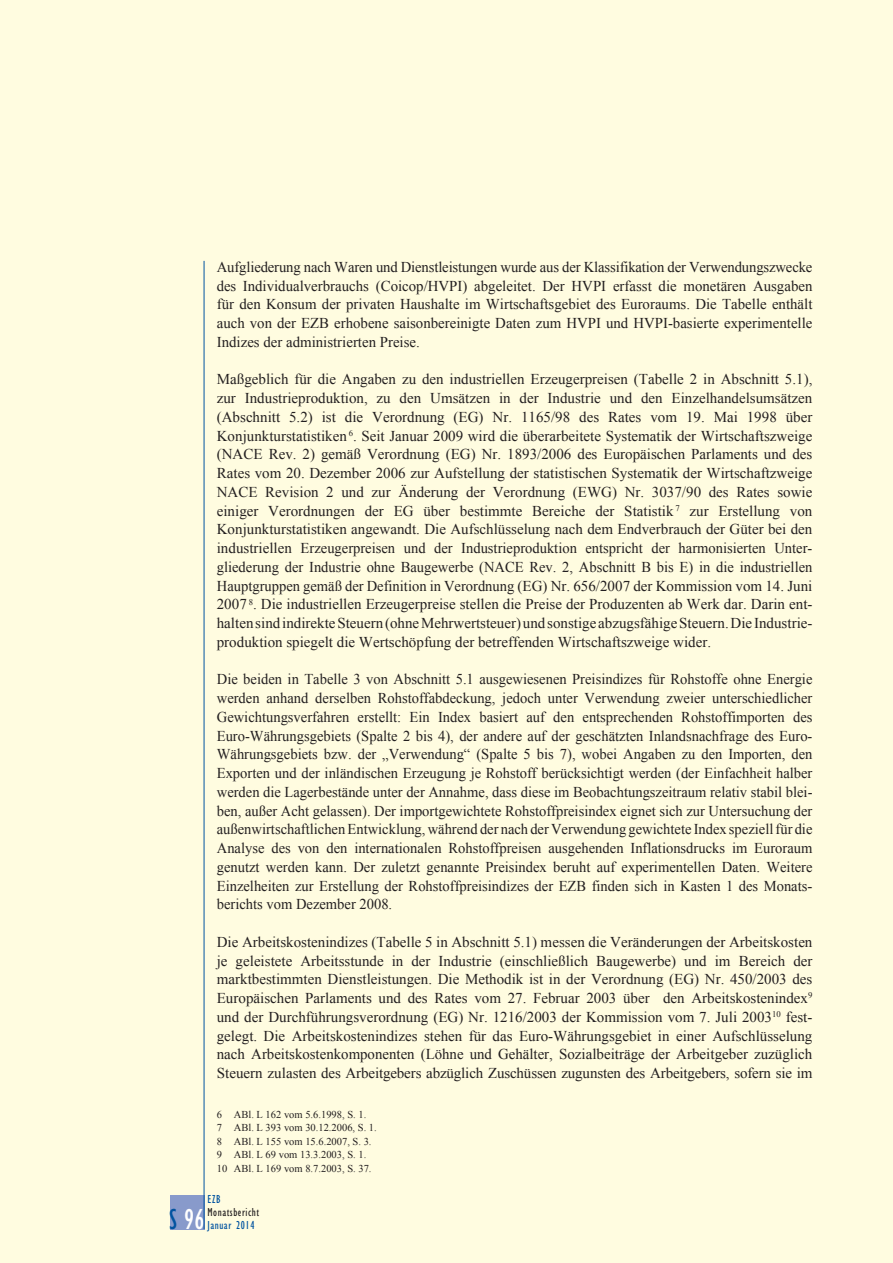
<style>
.page{position:relative;width:893px;height:1263px;background:#fff}
.page>*{position:absolute;margin:0;border:0;box-sizing:border-box;transform-origin:0 0}
.t1{font:condensed 30px "Gill Sans Myriad";color:#fff;scale:.95 1}
.t2{font:15px/18.8px "Times New Roman WGL";color:#231f20;text-align:justify}
.t3{font:condensed 12px "Gill Sans Myriad";letter-spacing:.05em;color:#0153a0;scale:.95 1}
.t4{font:condensed 12px "Gill Sans Myriad";letter-spacing:.05em;color:#231f20;scale:.95 1}
.t5{font:10.5px/13.5px "Times New Roman WGL";color:#231f20}
.s1{color:#0153a0}
</style>
<div class="page">
<div style="left:0;top:0;width:892px;height:1263px;background:#fffce0"></div>
<div style="left:170px;top:1195px;width:34px;height:34px;background:#889acb"></div>
<hr style="left:204px;top:261px;width:1px;height:968px;background:#0153a0">
<p class="t2" style="left:217px;top:259px;width:597px">Aufgliederung nach Waren und Dienst leistungen wurde aus der Klassifikation der Verwendungszwecke des Individualverbrauchs (Coicop/HVPI) abgeleitet. Der HVPI erfasst die monetären Ausgaben für den Konsum der pri vaten Haushalte im Wirtschaftsgebiet des Euro raums. Die Tabelle enthält auch von der EZB erhobene saisonbereinigte Daten zum HVPI und HVPI-basierte experimentelle Indizes der ad ministrierten Preise.</p>
<p class="t2" style="left:217px;top:372px;width:597px">Maßgeblich für die Angaben zu den industriellen Erzeugerpreisen (Tabelle 2 in Abschnitt 5.1), zur Industrieproduktion, zu den Umsätzen in der Industrie und den Einzelhandelsumsätzen (Abschnitt 5.2) ist die Ver ordnung (EG) Nr. 1165/98 des Rates vom 19. Mai 1998 über Konjunkturstatistiken <sup>6</sup>. Seit Januar 2009 wird die überarbeitete Systematik der Wirtschaftszweige (NACE Rev. 2) gemäß Verordnung (EG) Nr. 1893/2006 des Europäischen Parlaments und des Rates vom 20. Dezember 2006 zur Aufstellung der statisti schen Systematik der Wirtschaftzweige NACE Revision 2 und zur Änderung der Verordnung (EWG) Nr. 3037/90 des Rates sowie einiger Verordnungen der EG über bestimmte Bereiche der Statistik <sup>7</sup> zur Erstellung von Konjunkturstatistiken angewandt. Die Aufschlüsselung nach dem Endverbrauch der Güter bei den industriellen Erzeugerpreisen und der Industrieproduktion entspricht der harmonisierten Unter&shy;gliederung der Industrie ohne Baugewerbe (NACE Rev. 2, Abschnitt B bis E) in die industriellen Hauptgruppen ge mäß der Definition in Verord nung (EG) Nr. 656/2007 der Kommission vom 14. Juni 2007 <sup>8</sup>. Die industriellen Erzeuger preise stellen die Preise der Produzenten ab Werk dar. Darin ent&shy;halten sind indirekte Steuern (ohne Mehrwertsteuer) und sonstige abzugsfähige Steuern. Die Industrie&shy;produktion spiegelt die Wertschöpf ung der betreffenden Wirtschaftszweige wider.</p>
<p class="t2" style="left:217px;top:672px;width:597px">Die beiden in Tabelle 3 von Abschnitt 5.1 ausgewiesenen Preisindizes für Rohstoffe ohne Energie werden anhand derselben Rohstoffabdeckung, jedoch unter Verwendung zweier unterschied licher Gewichtungsverfahren erstellt: Ein Index basiert auf den entsprechenden Rohstoffimporten des Euro-Währungsgebiets (Spalte 2 bis 4), der andere auf der geschätzten Inlandsnachfrage des Euro-Währungsgebiets bzw. der „Verwendung“ (Spalte 5 bis 7), wobei Angaben zu den Importen, den Exporten und der inländischen Erzeugung je Rohstoff berücksichtigt werden (der Einfachheit halber werden die Lagerbestände unter der Annahme, dass diese im Beobachtungszeitraum relativ stabil blei&shy;ben, außer Acht gelassen). Der importgewichtete Rohstoffpreisindex eignet sich zur Untersuchung der außenwirtschaftlichen Entwicklung, während der nach der Verwendung gewichtete Index speziell für die Analyse des von den internationalen Rohstoffpreisen ausgehenden Inflationsdrucks im Euroraum genutzt werden kann. Der zuletzt genannte Preisindex beruht auf experimentellen Daten. Weitere Einzelheiten zur Erstellung der Rohstoffpreisindizes der EZB finden sich in Kasten 1 des Monats&shy;berichts vom Dezember 2008.</p>
<p class="t2" style="left:217px;top:934px;width:597px">Die Arbeitskostenindizes (Tabelle 5 in Ab schnitt 5.1) messen die Veränderungen der Ar beitskosten je geleistete Arbeitsstunde in der Industrie (einschließlich Baugewerbe) und im Bereich der marktbestimmten Dienstleistungen. Die Methodik ist in der Verordnung (EG) Nr. 450/2003 des Europäischen Parlaments und des Rates vom 27. Februar 2003 über den Arbeitskostenindex<sup>9 </sup>und der Durchfüh rungsverordnung (EG) Nr. 1216/2003 der Kommission vom 7. Juli 2003<sup>10</sup> fest&shy;gelegt. Die Arbeitskostenindizes stehen für das Euro-Währungsgebiet in einer Aufschlüsselung nach Arbeitskostenkomponenten (Löhne und Gehäl ter, Sozialbeiträge der Arbeitgeber zuzüglich Steuern zulasten des Arbeitgebers abzüglich Zuschüssen zugunsten des Arbeitgebers, sofern sie im</p>
<p class="t5" style="left:217px;top:1108px;width:161px">6 ABl. L 162 vom 5.6.1998, S. 1.<br>7 ABl. L 393 vom 30.12.2006, S. 1.<br>8 ABl. L 155 vom 15.6.2007, S. 3.<br>9 ABl. L 69 vom 13.3.2003, S. 1.<br>10 ABl. L 169 vom 8.7.2003, S. 37.</p>
<p class="t3" style="left:207px;top:1196px;width:15px">EZB</p>
<p class="t4" style="left:207px;top:1209px;width:56px">Monatsbericht</p>
<h1 class="t1" style="left:169px;top:1210px;width:39px"><span class="s1">S</span> 96</h1>
<p class="t3" style="left:207px;top:1222px;width:51px">Januar 2014</p>
<p class="t3" style="left:207px;top:1222px;width:63px">Dezember 2013</p>
</div>
